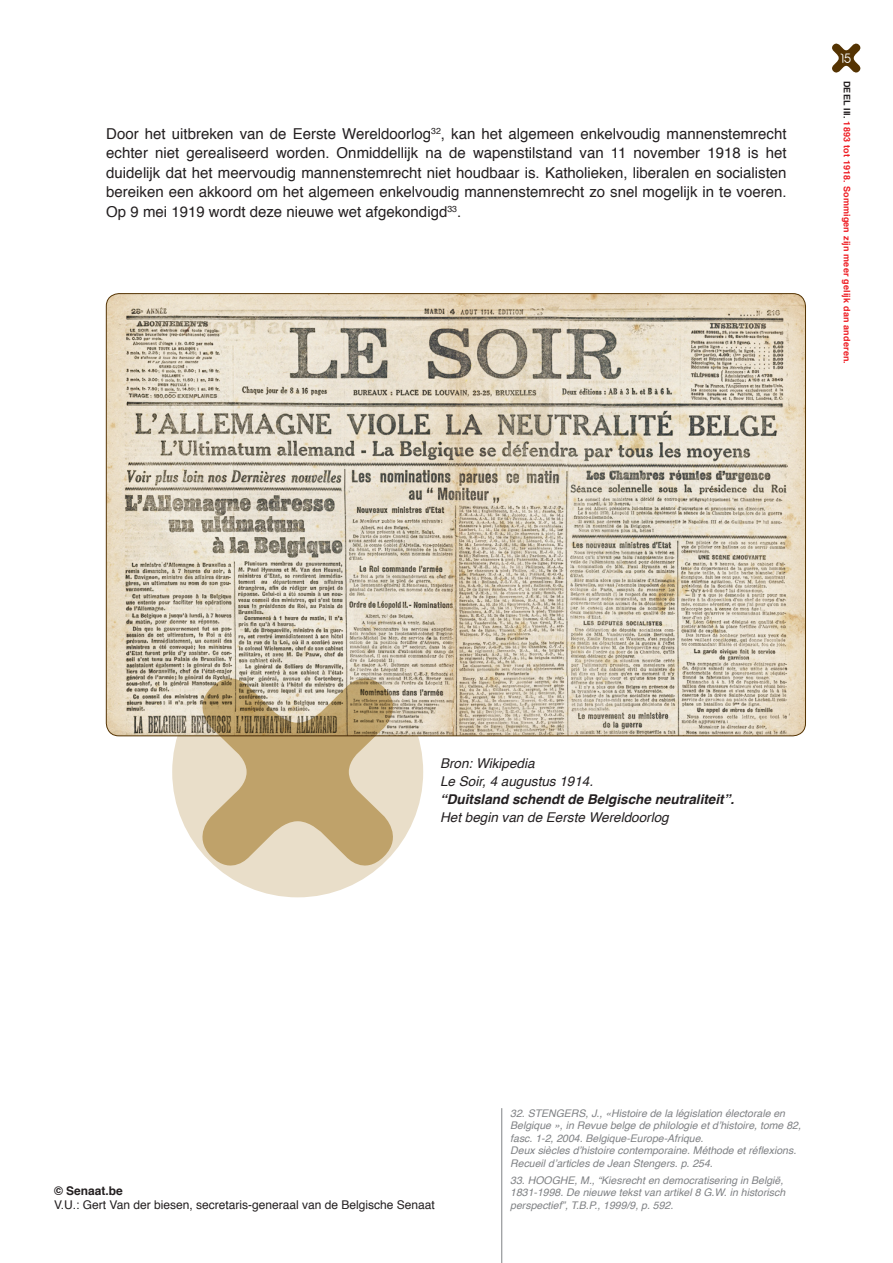
<style>
.page{position:relative;width:893px;height:1263px;background:#fff}
.page>*{position:absolute;margin:0;border:0;box-sizing:border-box;transform-origin:0 0}
.t1{font:15px/19.5px "Helvetica";color:#231f20;text-align:justify}
.t2{font:italic 13.5px "Helvetica";color:#231f20}
.t3{font:italic 700 13.5px "Helvetica";color:#231f20}
.t4{font:12px "Helvetica";color:#231f20}
.t5{font:700 12px "Helvetica";color:#231f20}
.t6{font:12px "Abeatby Kai";color:#fff}
.t7{font:italic 10.5px/12.6px "Helvetica";color:#808285}
.t8{font:700 9px "Helvetica";letter-spacing:.02em;color:#ee1d23}
.s1{color:#231f20}
</style>
<div class="page">
<div style="left:172px;top:646px;width:251px;height:251px;background:#e9dec9;border-radius:50%"></div>
<svg style="left:832px;top:43px;width:29px;height:30px"></svg>
<hr style="left:501px;top:1108px;width:1px;height:155px;background:#808285">
<img style="left:106px;top:294px;width:699px;height:442px">
<svg style="left:201px;top:677px;width:193px;height:190px"></svg>
<p class="t1" style="left:106px;top:124px;width:682px">Door het uitbreken van de Eerste Wereldoorlog<sup>32</sup>, kan het algemeen enkelvoudig mannenstemrecht echter niet gerealiseerd worden. Onmiddellijk na de wapenstilstand van 11 november 1918 is het duidelijk dat het meervoudig mannenstemrecht niet houdbaar is. Katholieken, liberalen en socialisten bereiken een akkoord om het algemeen enkelvoudig mannenstemrecht zo snel mogelijk in te voeren.<br>Op 9 mei 1919 wordt deze nieuwe wet afgekondigd<sup>33</sup>.</p>
<p class="t6" style="left:841px;top:53px;width:12px">15</p>
<p class="t8" style="left:854px;top:81px;width:285px;rotate:90deg"><span class="s1">DEEL III.</span> 1893 tot 1918. Sommigen zijn meer gelijk dan anderen.</p>
<p class="t2" style="left:440px;top:753px;width:96px">Bron: Wikipedia</p>
<p class="t2" style="left:440px;top:771px;width:155px">Le Soir, 4 augustus 1914.</p>
<p class="t3" style="left:440px;top:788px;width:296px">“Duitsland schendt de Belgische neutraliteit”.</p>
<p class="t2" style="left:440px;top:807px;width:230px">Het begin van de Eerste Wereldoorlog</p>
<p class="t5" style="left:54px;top:1181px;width:70px">© Senaat.be</p>
<p class="t4" style="left:54px;top:1195px;width:382px">V.U.: Gert Van der biesen, secretaris-generaal van de Belgische Senaat</p>
<p class="t7" style="left:510px;top:1107px;width:292px">32. STENGERS, J., «Histoire de la législation électorale en Belgique », in Revue belge de philologie et d’histoire, tome 82, fasc. 1-2, 2004. Belgique-Europe-Afrique.<br>Deux siècles d’histoire contemporaine. Méthode et réflexions.<br>Recueil d’articles de Jean Stengers. p. 254.</p>
<p class="t7" style="left:510px;top:1174px;width:276px">33. HOOGHE, M., “Kiesrecht en democratisering in België,<br>1831-1998. De nieuwe tekst van artikel 8 G.W. in historisch perspectief”, T.B.P., 1999/9, p. 592.</p>
</div>
